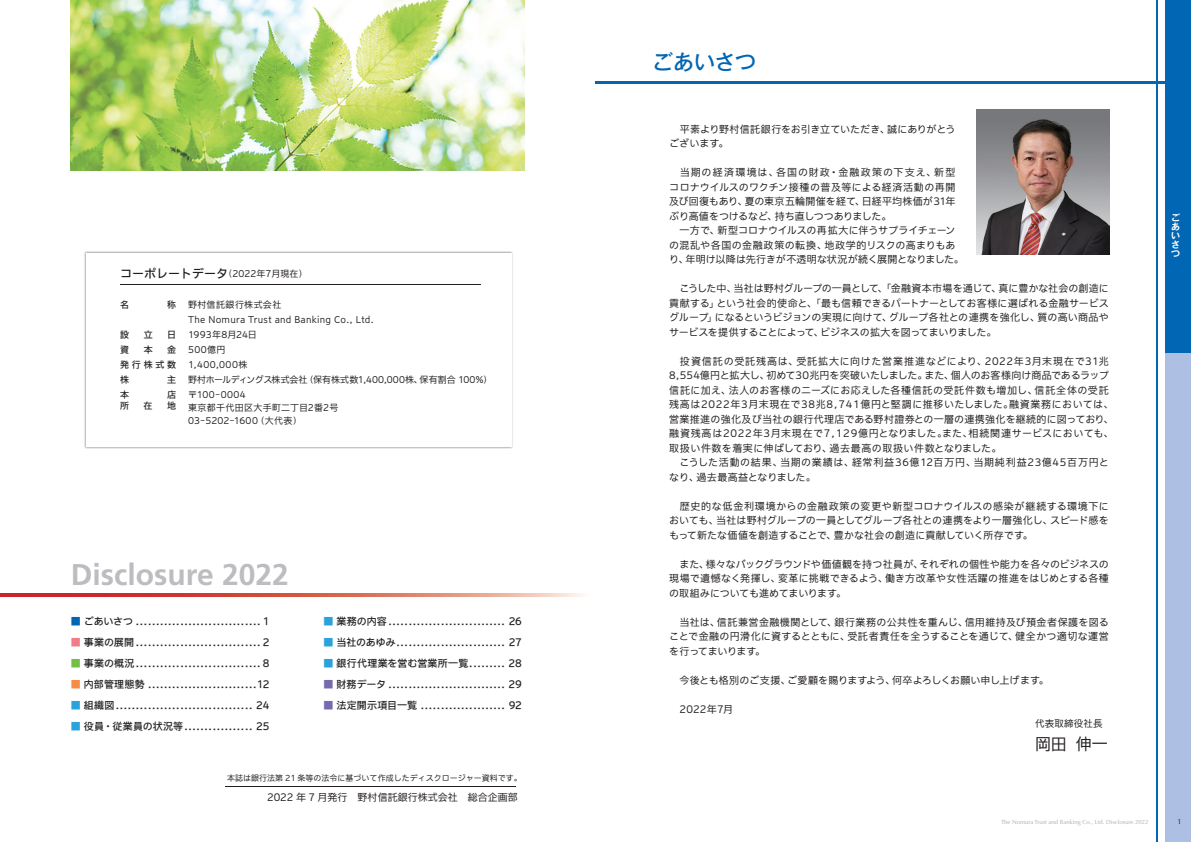
<style>
.page{position:relative;width:1191px;height:842px;background:#fff}
.page>*{position:absolute;margin:0;border:0;box-sizing:border-box;transform-origin:0 0}
.t1{font:700 30px "Frutiger";color:#bcbdc0}
.t2{font:21px "Gothic MB101 Pro Medium 90 pv RKSJ H";letter-spacing:-.015em;color:#0166b3}
.t3{font:16px "Iwa UCDA Goth Std R2 90 pv RKSJ H";color:#231f20}
.t4{font:10px/14.5px "Iwa UCDA Goth Std R2 90 pv RKSJ H";letter-spacing:.02em;color:#231f20;text-align:justify}
.t5{font:10px/14.5px "Iwa UCDA Goth Std R2 90 pv RKSJ H";letter-spacing:.04em;color:#231f20}
.t6{font:10px "Iwa UCDA Goth Std Md 90 pv RKSJ H";letter-spacing:.005em;color:#231f20}
.t7{font:10px/14.5px "Iwa UCDA Goth Std R2 90 pv RKSJ H";color:#231f20}
.t8{font:10px "Iwa UCDA Goth Std Md 90 pv RKSJ H";letter-spacing:-.025em;color:#231f20}
.t9{font:9.5px "Iwa UCDA Goth Std R2 90 pv RKSJ H";letter-spacing:.02em;color:#231f20}
.t10{font:9px/15px "Iwa UCDA Goth Std R2 90 pv RKSJ H";letter-spacing:.02em;color:#231f20}
.t11{font:9px/15px "Iwa UCDA Goth Std Md 90 pv RKSJ H";letter-spacing:.31em;color:#231f20;text-align:justify}
.t12{font:9px "Iwa UCDA Goth Std R2 90 pv RKSJ H";color:#231f20}
.t13{font:9px/9.2px "Gothic MB101 Pro De Bold 90 pv RKSJ V";color:#fff;text-align:justify}
.t14{font:8px "Iwa UCDA Goth Std R2 90 pv RKSJ H";color:#231f20}
.t15{font:7.5px "Optima";color:#231f20}
.t16{font:6px "Optima";color:#a8a9ad}
.s1{font-family:"Iwa UCDA Goth Std Md 90 pv RKSJ H";font-size:12px}
.s2{color:#0166b3}
.s3{color:#f27b89}
.s4{color:#71bf44}
.s5{color:#f68c45}
.s6{color:#2aa2db}
.s7{color:#766bb0}
</style>
<div class="page">
<hr style="left:595px;top:0;width:1px;height:842px;background:#000">
<hr style="left:226px;top:786px;width:290px;height:1px;background:#231f20">
<svg style="left:0;top:593px;width:582px;height:3px;background:#d96559"></svg>
<img style="left:84px;top:251px;width:429px;height:198px">
<div style="left:86px;top:253px;width:425px;height:193px;background:#fff"></div>
<hr style="left:120px;top:284px;width:360px;height:1px;background:#231f20">
<img style="left:71px;top:0;width:453px;height:170px">
<hr style="left:595px;top:81px;width:596px;height:3px;background:#0166b3">
<div style="left:1165px;top:0;width:26px;height:842px;background:#0166b3"></div>
<div style="left:1165px;top:354px;width:26px;height:488px;background:#adbfe2"></div>
<hr style="left:1157px;top:0;width:1px;height:842px;background:#0166b3">
<img style="left:976px;top:110px;width:133px;height:145px">
<p class="t12" style="left:120px;top:270px;width:189px"><span class="s1">コーポレートデータ</span>（2022年7月現在）</p>
<p class="t11" style="left:120px;top:299px;width:10px">名</p>
<p class="t11" style="left:167px;top:299px;width:10px">称</p>
<p class="t11" style="left:120px;top:329px;width:10px">設</p>
<p class="t11" style="left:144px;top:329px;width:10px">立</p>
<p class="t11" style="left:167px;top:329px;width:10px">日</p>
<p class="t11" style="left:120px;top:344px;width:10px">資</p>
<p class="t11" style="left:144px;top:344px;width:10px">本</p>
<p class="t11" style="left:120px;top:344px;width:58px;text-indent:47px">金発行株式数株</p>
<p class="t11" style="left:167px;top:374px;width:10px">主</p>
<p class="t11" style="left:120px;top:389px;width:10px">本</p>
<p class="t11" style="left:167px;top:389px;width:10px">店</p>
<p class="t11" style="left:120px;top:400px;width:10px">所</p>
<p class="t11" style="left:144px;top:400px;width:10px">在</p>
<p class="t11" style="left:167px;top:400px;width:10px">地</p>
<p class="t10" style="left:188px;top:299px;width:305px">野村信託銀行株式会社<br>The Nomura Trust and Banking Co., Ltd.<br>1993年8月24日<br>500億円<br>1,400,000株<br>野村ホールディングス株式会社（保有株式数1,400,000株、保有割合 100％）〒100-0004</p>
<p class="t10" style="left:188px;top:403px;width:152px;line-height:13px">東京都千代田区大手町二丁目2番2号<br>03-5202-1600（大代表）</p>
<h1 class="t1" style="left:71px;top:562px;width:219px">Disclosure 2022</h1>
<p class="t6" style="left:71px;top:617px;width:200px"><span class="s2">■</span> ごあいさつ ............................... 1</p>
<p class="t6" style="left:71px;top:638px;width:200px"><span class="s3">■</span> 事業の展開 ............................... 2</p>
<p class="t6" style="left:71px;top:659px;width:200px"><span class="s4">■</span> 事業の概況 ............................... 8</p>
<p class="t6" style="left:71px;top:680px;width:200px"><span class="s5">■</span> 内部管理態勢 ...........................12</p>
<p class="t6" style="left:71px;top:701px;width:200px"><span class="s6">■</span> 組織図 .................................. 24</p>
<p class="t6" style="left:71px;top:722px;width:200px"><span class="s6">■</span> 役員・従業員の状況等 ................. 25</p>
<p class="t6" style="left:323px;top:617px;width:200px"><span class="s6">■</span> 業務の内容 ............................. 26</p>
<p class="t8" style="left:323px;top:638px;width:200px"><span class="s6">■</span> 当社のあゆみ ........................... 27</p>
<p class="t6" style="left:323px;top:659px;width:200px"><span class="s6">■</span> 銀行代理業を営む営業所一覧 ......... 28</p>
<p class="t6" style="left:323px;top:680px;width:200px"><span class="s7">■</span> 財務データ ............................. 29</p>
<p class="t6" style="left:323px;top:701px;width:200px"><span class="s7">■</span> 法定開示項目一覧 ..................... 92</p>
<p class="t14" style="left:227px;top:775px;width:296px">本誌は銀行法第 21 条等の法令に基づいて作成したディスクロージャー資料です。</p>
<p class="t7" style="left:267px;top:791px;width:252px">2022 年 7 月発行　野村信託銀行株式会社　総合企画部</p>
<h2 class="t2" style="left:652px;top:54px;width:106px">ごあいさつ</h2>
<p class="t7" style="left:669px;top:123px;width:288px">　平素より野村信託銀行をお引き立ていただき、誠にありがとうございます。</p>
<p class="t4" style="left:669px;top:166px;width:296px;text-align:left">　当期の経済環境は、各国の財政・金融政策の下支え、新型コロナウイルスのワクチン接種の普及等による経済活動の再開及び回復もあり、夏の東京五輪開催を経て、日経平均株価が31年ぶり高値をつけるなど、持ち直しつつありました。<br>　一方で、新型コロナウイルスの再拡大に伴うサプライチェーンの混乱や各国の金融政策の転換、地政学的リスクの高まりもあり、年明け以降は先行きが不透明な状況が続く展開となりました。</p>
<p class="t4" style="left:669px;top:282px;width:441px">　こうした中、当社は野村グループの一員として、「金融資本市場を通じて、真に豊かな社会の創造に貢献する」という社会的使命と、「最も信頼できるパートナーとしてお客様に選ばれる金融サービスグループ」になるというビジョンの実現に向けて、グループ各社との連携を強化し、質の高い商品やサービスを提供することによって、ビジネスの拡大を図ってまいりました。</p>
<p class="t5" style="left:669px;top:355px;width:446px">　投資信託の受託残高は、受託拡大に向けた営業推進などにより、2022年3月末現在で31兆8,554億円と拡大し、初めて30兆円を突破いたしました。また、個人のお客様向け商品であるラップ信託に加え、法人のお客様のニーズにお応えした各種信託の受託件数も増加し、信託全体の受託残高は2022年3月末現在で38兆8,741億円と堅調に推移いたしました。融資業務においては、営業推進の強化及び当社の銀行代理店である野村證券との一層の連携強化を継続的に図っており、融資残高は2022年3月末現在で7,129億円となりました。また、相続関連サービスにおいても、取扱い件数を着実に伸ばしており、過去最高の取扱い件数となりました。<br>　こうした活動の結果、当期の業績は、経常利益36億12百万円、当期純利益23億45百万円となり、過去最高益となりました。</p>
<p class="t4" style="left:669px;top:500px;width:441px">　歴史的な低金利環境からの金融政策の変更や新型コロナウイルスの感染が継続する環境下においても、当社は野村グループの一員としてグループ各社との連携をより一層強化し、スピード感をもって新たな価値を創造することで、豊かな社会の創造に貢献していく所存です。</p>
<p class="t4" style="left:669px;top:558px;width:441px">　また、様々なバックグラウンドや価値観を持つ社員が、それぞれの個性や能力を各々のビジネスの現場で遺憾なく発揮し、変革に挑戦できるよう、働き方改革や女性活躍の推進をはじめとする各種の取組みについても進めてまいります。</p>
<p class="t4" style="left:669px;top:616px;width:441px">　当社は、信託兼営金融機関として、銀行業務の公共性を重んじ、信用維持及び預金者保護を図ることで金融の円滑化に資するとともに、受託者責任を全うすることを通じて、健全かつ適切な運営を行ってまいります。</p>
<p class="t4" style="left:669px;top:674px;width:381px">　今後とも格別のご支援、ご愛顧を賜りますよう、何卒よろしくお願い申し上げます。</p>
<p class="t4" style="left:669px;top:703px;width:66px">　2022年7月</p>
<p class="t9" style="left:1035px;top:719px;width:69px">代表取締役社長</p>
<h3 class="t3" style="left:1035px;top:738px;width:74px">岡田 伸一</h3>
<p class="t13" style="left:1171px;top:214px;width:10px">ごあいさつ</p>
<p class="t16" style="left:1001px;top:819px;width:149px">The Nomura Trust and Banking Co., Ltd. Disclosure 2022</p>
<p class="t15" style="left:1177px;top:817px;width:6px">1</p>
</div>
